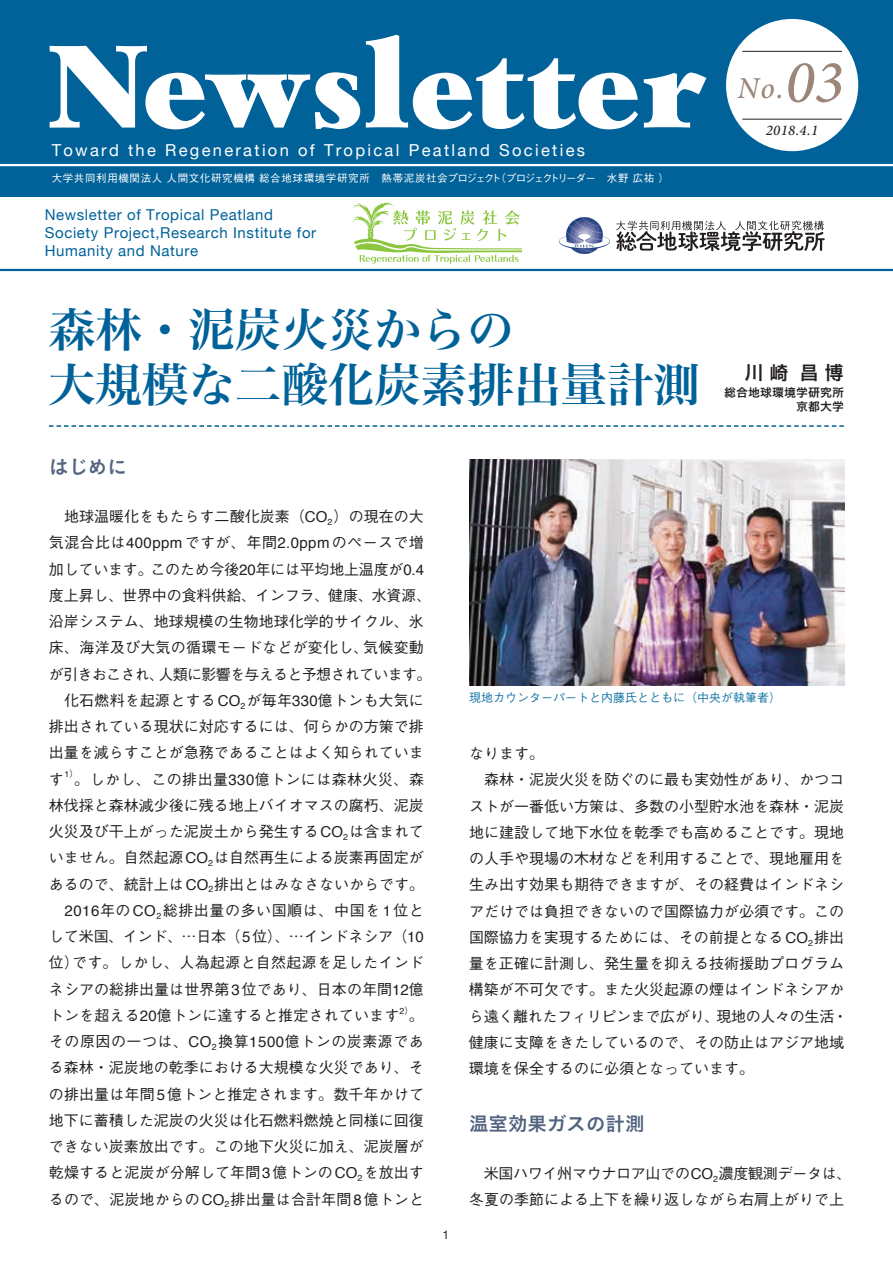
<style>
.page{position:relative;width:893px;height:1263px;background:#fff}
.page>*{position:absolute;margin:0;border:0;box-sizing:border-box;transform-origin:0 0}
.t1{font:112.5px "Schole Display SSK";letter-spacing:-.03em;color:#fff}
.t2{font:46.5px/55.5px "Hira Min Pro N W6";color:#006299}
.t3{font:italic 500 30.45px "Minion Pro";color:#9b8679}
.t4{font:19.5px "Koburina Go Std W6";color:#536480}
.t5{font:19.5px "Koburina Go Std W6";color:#231f20}
.t6{font:16.5px "Helvetica Neue";letter-spacing:.14em;color:#fff}
.t7{font:500 15px/26.2px "Gothic BBB Pr 6";color:#231f20}
.t8{font:15px/18px "Helvetica Neue";letter-spacing:.04em;color:#006299}
.t9{font:500 15px "Gothic BBB Pr 6";letter-spacing:.035em;color:#231f20}
.t10{font:500 15px "Gothic BBB Pr 6";letter-spacing:.02em;color:#231f20}
.t11{font:500 15px "Gothic BBB Pr 6";letter-spacing:.025em;color:#231f20}
.t12{font:italic 500 14.85px "Minion Pro";color:#231f20}
.t13{font:500 12px "Gothic BBB Pr 6";color:#1978a8}
.t14{font:12px/13.5px "Koburina Go Std W6";color:#231f20;text-align:right}
.t15{font:12px "Helvetica Neue";color:#231f20}
.t16{font:500 10.5px "Gothic BBB Pro";letter-spacing:.06em;color:#fff}
.t17{font:8.7px "Helvetica";color:#231f20}
.s1{font-size:60.75px}
.s2{font-family:"Helvetica";font-weight:400}
.s3{font-family:"Gothic BBB Pr 6";font-weight:500}
</style>
<div class="page">
<div style="left:0;top:0;width:893px;height:196px;background:#006299"></div>
<div style="left:726px;top:19px;width:132px;height:132px;background:#fff;border-radius:50%"></div>
<hr style="left:742px;top:51px;width:100px;height:1px;background:#231f20">
<hr style="left:742px;top:119px;width:100px;height:1px;background:#231f20">
<hr style="left:0;top:164px;width:893px;height:2px;background:#fff">
<hr style="left:0;top:269px;width:893px;height:2px;background:#006299">
<svg style="left:616px;top:221px;width:209px;height:30px"></svg>
<svg style="left:559px;top:217px;width:51px;height:37px"></svg>
<svg style="left:353px;top:202px;width:169px;height:62px"></svg>
<svg style="left:49px;top:425px;width:795px;height:2px"></svg>
<img style="left:469px;top:459px;width:375px;height:227px">
<h1 class="t1" style="left:51px;top:29px;width:658px">Newsletter</h1>
<p class="t6" style="left:52px;top:138px;width:535px">Toward the Regeneration of Tropical Peatland Societies</p>
<p class="t16" style="left:52px;top:170px;width:619px">大学共同利用機関法人人間文化研究機構総合地球環境学研究所　熱帯泥炭社会プロジェクト（プロジェクトリーダー　水野広祐）</p>
<p class="t8" style="left:45px;top:207px;width:273px">Newsletter of Tropical Peatland<br>Society Project,Research Institute for<br>Humanity and Nature</p>
<h3 class="t3" style="left:738px;top:67px;width:108px">No.<span class="s1">03</span></h3>
<p class="t12" style="left:766px;top:120px;width:54px">2018.4.1</p>
<h2 class="t2" style="left:49px;top:298px;width:652px">森林・泥炭火災からの<br>大規模な二酸化炭素排出量計測</h2>
<h3 class="t5" style="left:744px;top:357px;width:101px">川崎 昌博</h3>
<p class="t14" style="left:724px;top:386px;width:122px">総合地球環境学研究所京都大学</p>
<h3 class="t4" style="left:49px;top:451px;width:80px">はじめに</h3>
<p class="t7" style="left:49px;top:502px;width:384px">　地球温暖化をもたらす二酸化炭素（<span class="s2">CO</span><sub>2</sub>）の現在の大気混合比は<span class="s2">400ppm</span>ですが、年間<span class="s2">2.0ppm</span>のペースで増加しています。このため今後<span class="s2">20</span>年には平均地上温度が<span class="s2">0.4</span>度上昇し、世界中の食料供給、インフラ、健康、水資源、沿岸システム、地球規模の生物地球化学的サイクル、氷床、海洋及び大気の循環モードなどが変化し、気候変動が引きおこされ、人類に影響を与えると予想されています。　化石燃料を起源とする<span class="s2">CO</span><sub>2</sub>が毎年<span class="s2">330</span>億トンも大気に排出されている現状に対応するには、何らかの方策で排出量を減らすことが急務であることはよく知られています</p>
<p class="t17" style="left:64px;top:767px;width:15px">1<span class="s3">）</span></p>
<p class="t11" style="left:74px;top:767px;width:351px">。しかし、この排出量<span class="s2">330</span>億トンには森林火災、森</p>
<p class="t7" style="left:49px;top:791px;width:376px">林伐採と森林減少後に残る地上バイオマスの腐朽、泥炭</p>
<p class="t7" style="left:49px;top:817px;width:376px">火災及び干上がった泥炭土から発生する<span class="s2">CO</span><sub>2</sub>は含まれて</p>
<p class="t7" style="left:49px;top:844px;width:376px">いません。自然起源<span class="s2">CO</span><sub>2</sub>は自然再生による炭素再固定が</p>
<p class="t7" style="left:49px;top:870px;width:377px">あるので、統計上は<span class="s2">CO</span><sub>2</sub>排出とはみなさないからです。</p>
<p class="t9" style="left:64px;top:898px;width:361px"><span class="s2">2016</span>年の<span class="s2">CO</span><sub>2</sub>総排出量の多い国順は、中国を<span class="s2">1</span>位と</p>
<p class="t7" style="left:49px;top:922px;width:376px">して米国、インド、…日本（<span class="s2">5</span>位）、…インドネシア（<span class="s2">10</span></p>
<p class="t10" style="left:49px;top:951px;width:377px">位）です。しかし、人為起源と自然起源を足したインド</p>
<p class="t7" style="left:49px;top:975px;width:376px">ネシアの総排出量は世界第<span class="s2">3</span>位であり、日本の年間<span class="s2">12</span>億</p>
<p class="t7" style="left:49px;top:1001px;width:352px">トンを超える<span class="s2">20</span>億トンに達すると推定されています</p>
<p class="t17" style="left:400px;top:1004px;width:15px">2<span class="s3">）</span></p>
<p class="t7" style="left:49px;top:1001px;width:377px;text-align:justify;text-indent:360px">。その原因の一つは、<span class="s2">CO</span><sub>2</sub>換算<span class="s2">1500</span>億トンの炭素源である森林・泥炭地の乾季における大規模な火災であり、その排出量は年間<span class="s2">5</span>億トンと推定されます。数千年かけて地下に蓄積した泥炭の火災は化石燃料燃焼と同様に回復できない炭素放出です。この地下火災に加え、泥炭層が乾燥すると泥炭が分解して年間<span class="s2">3</span>億トンの<span class="s2">CO</span><sub>2</sub>を放出するので、泥炭地からの<span class="s2">CO</span><sub>2</sub>排出量は合計年間<span class="s2">8</span>億トンと</p>
<p class="t15" style="left:443px;top:1226px;width:8px">1</p>
<p class="t13" style="left:469px;top:688px;width:314px">現地カウンターパートと内藤氏とともに（中央が執筆者）</p>
<p class="t7" style="left:469px;top:739px;width:380px">なります。<br>　森林・泥炭火災を防ぐのに最も実効性があり、かつコストが一番低い方策は、多数の小型貯水池を森林・泥炭地に建設して地下水位を乾季でも高めることです。現地の人手や現場の木材などを利用することで、現地雇用を生み出す効果も期待できますが、その経費はインドネシアだけでは負担できないので国際協力が必須です。この国際協力を実現するためには、その前提となる<span class="s2">CO</span><sub>2</sub>排出量を正確に計測し、発生量を抑える技術援助プログラム構築が不可欠です。また火災起源の煙はインドネシアから遠く離れたフィリピンまで広がり、現地の人々の生活・健康に支障をきたしているので、その防止はアジア地域環境を保全するのに必須となっています。</p>
<h3 class="t4" style="left:469px;top:1108px;width:177px">温室効果ガスの計測</h3>
<p class="t7" style="left:469px;top:1159px;width:384px">　米国ハワイ州マウナロア山での<span class="s2">CO</span><sub>2</sub>濃度観測データは、冬夏の季節による上下を繰り返しながら右肩上がりで上</p>
</div>
